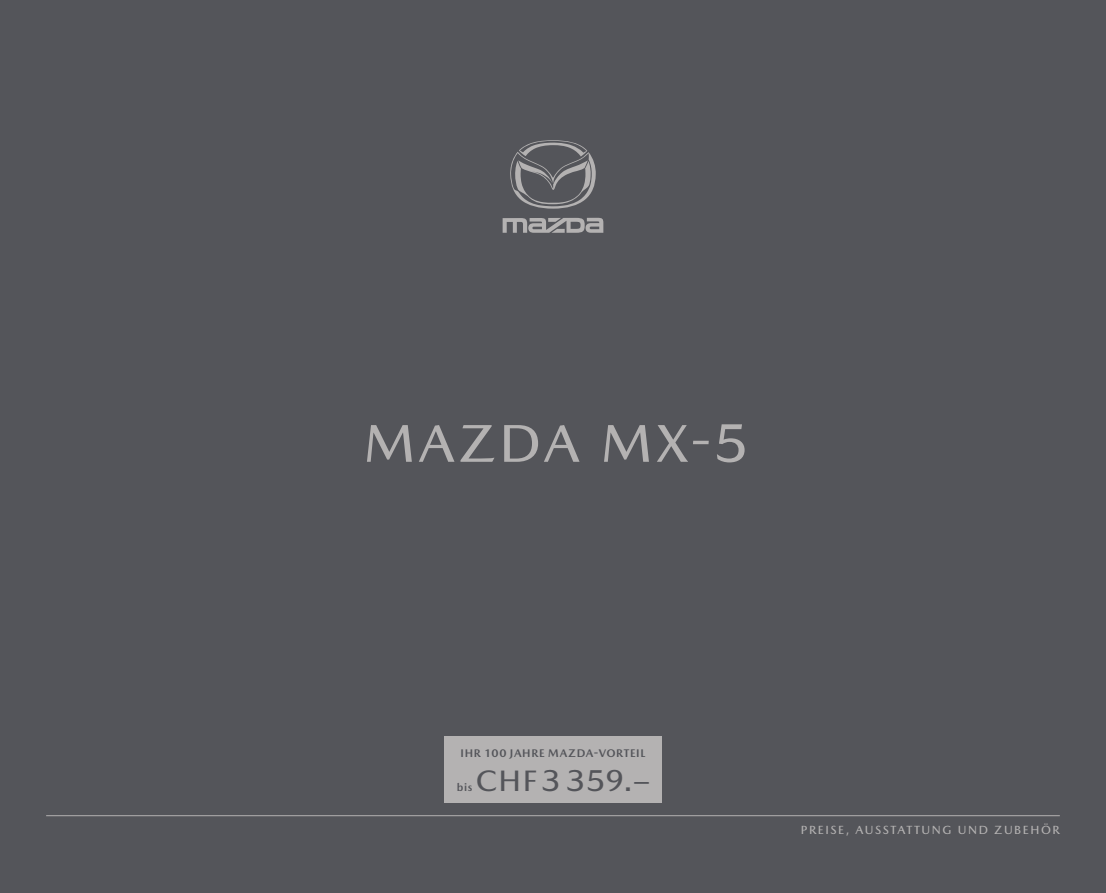
<style>
.page{position:relative;width:1106px;height:893px;background:#54555a}
.page>*{position:absolute;margin:0;border:0;box-sizing:border-box;transform-origin:0 0}
.t1{font:500 54px "Mazda Type";letter-spacing:.07em;color:#b4b2b2}
.t2{font:500 30px "Mazda Type";letter-spacing:.045em;color:#54555a}
.t3{font:500 12px "Mazda Type";letter-spacing:.13em;color:#b4b2b2}
.t4{font:700 11.25px "Mazda Type";letter-spacing:.055em;color:#54555a}
</style>
<div class="page">
<svg style="left:510px;top:140px;width:86px;height:69px"></svg>
<svg style="left:502px;top:218px;width:101px;height:15px"></svg>
<hr style="left:46px;top:815px;width:1013px;height:1px;background:#b4b2b2">
<div style="left:444px;top:736px;width:218px;height:67px;background:#b4b2b2"></div>
<h1 class="t1" style="left:364px;top:411px;width:386px">MAZDA MX-5</h1>
<p class="t4" style="left:460px;top:746px;width:186px">IHR 100 JAHRE MAZDA-VORTEIL</p>
<p class="t4" style="left:457px;top:780px;width:17px">bis</p>
<h2 class="t2" style="left:475px;top:762px;width:175px">CHF 3 359.–</h2>
<p class="t3" style="left:800px;top:823px;width:260px">PREISE, AUSSTATTUNG UND ZUBEHÖR</p>
</div>
